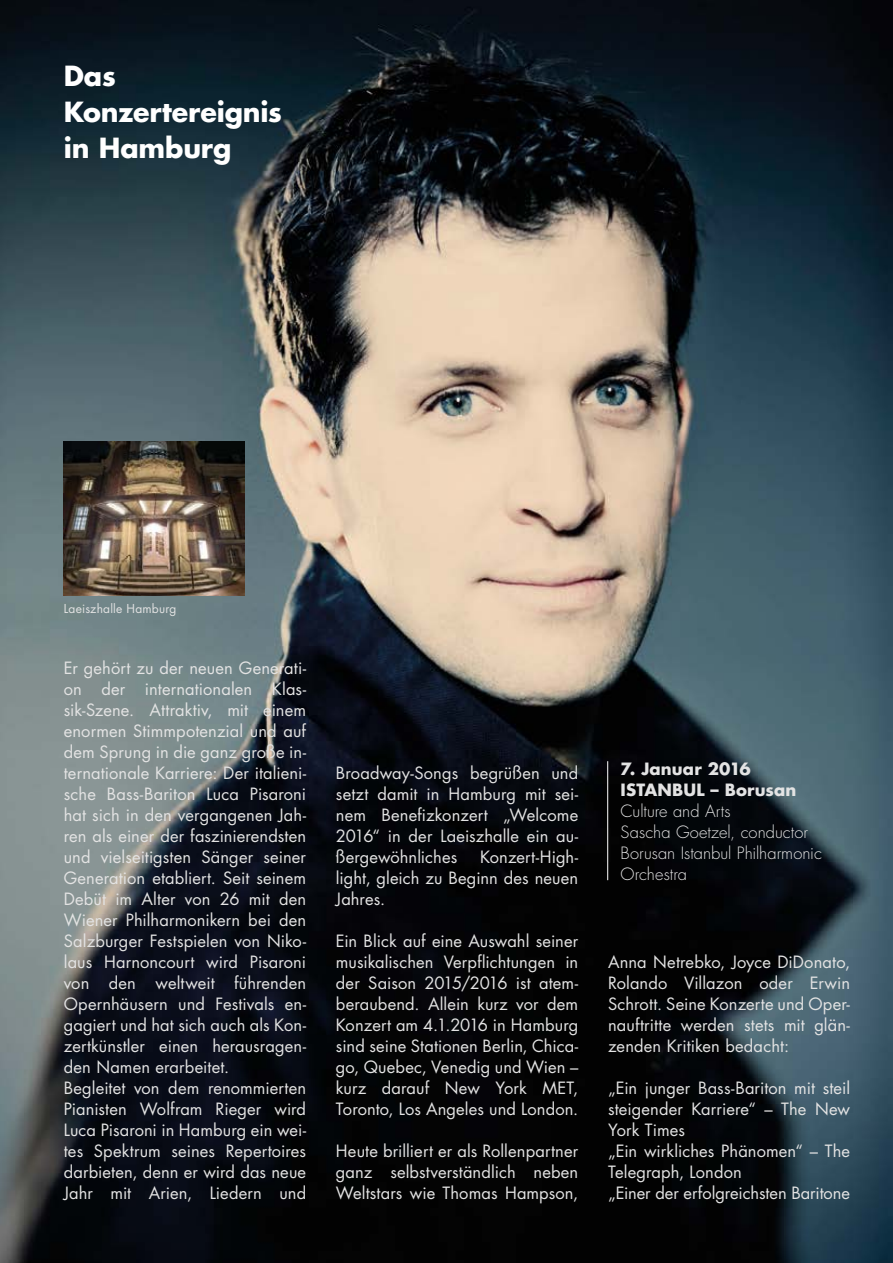
<style>
.page{position:relative;width:893px;height:1263px;background:#fff}
.page>*{position:absolute;margin:0;border:0;box-sizing:border-box;transform-origin:0 0}
.t1{font:700 27px/36px "Futura";letter-spacing:-.005em;color:#fff}
.t2{font:16.5px/21px "Futura";letter-spacing:.005em;color:#e3e3e3;text-align:justify}
.t3{font:300 16.5px/21px "Futura";letter-spacing:.005em;color:#e3e3e3}
.t4{font:700 16.5px/21px "Futura";letter-spacing:.005em;color:#e3e3e3}
.t5{font:12px "Futura";letter-spacing:.015em;color:#e3e3e3}
</style>
<div class="page">
<img style="left:0;top:0;width:893px;height:1263px">
<img style="left:64px;top:442px;width:181px;height:153px">
<hr style="left:607px;top:761px;width:1px;height:119px;background:#fff">
<h1 class="t1" style="left:64px;top:57px;width:220px">Das<br>Konzertereignis in Hamburg</h1>
<p class="t5" style="left:64px;top:601px;width:114px">Laeiszhalle Hamburg</p>
<p class="t2" style="left:64px;top:657px;width:244px;text-align:left">Er gehört zu der neuen Generati&shy;on der internationalen Klas&shy;sik-Szene. Attraktiv, mit einem enormen Stimmpotenzial und auf dem Sprung in die ganz große in&shy;ternationale Karriere: Der italieni&shy;sche Bass-Bariton Luca Pisaroni hat sich in den vergangenen Jah&shy;ren als einer der faszinierendsten und vielseitigsten Sänger seiner<br>Generation etabliert. Seit seinem<br>Debüt im Alter von 26 mit den<br>Wiener Philharmonikern bei den<br>Salzburger Festspielen von Niko&shy;laus Harnoncourt wird Pisaroni von den weltweit führenden<br>Opernhäusern und Festivals en&shy;gagiert und hat sich auch als Kon&shy;zertkünstler einen herausragen&shy;den Namen erarbeitet.<br>Begleitet von dem renommierten<br>Pianisten Wolfram Rieger wird<br>Luca Pisaroni in Hamburg ein wei&shy;tes Spektrum seines Repertoires darbieten, denn er wird das neue<br>Jahr mit Arien, Liedern und</p>
<p class="t2" style="left:336px;top:762px;width:244px">Broadway-Songs begrüßen und setzt damit in Hamburg mit sei&shy;nem Benefizkonzert „Welcome 2016“ in der Laeiszhalle ein au&shy;ßergewöhnliches</p>
<p class="t2" style="left:336px;top:846px;width:244px;text-indent:144px">Konzert-High&shy;light, gleich zu Beginn des neuen Jahres.</p>
<p class="t2" style="left:336px;top:930px;width:244px">Ein Blick auf eine Auswahl seiner musikalischen Verpflichtungen in der Saison 2015/2016 ist atem&shy;beraubend. Allein kurz vor dem Konzert am 4.1.2016 in Hamburg sind seine Stationen Berlin, Chica&shy;go, Quebec, Venedig und Wien – kurz darauf New York MET, Toronto, Los Angeles und London.</p>
<p class="t2" style="left:336px;top:1140px;width:244px">Heute brilliert er als Rollenpartner ganz selbstverständlich neben Weltstars wie Thomas Hampson,</p>
<p class="t4" style="left:621px;top:758px;width:177px">7. Januar 2016<br>ISTANBUL – Borusan</p>
<p class="t3" style="left:621px;top:801px;width:203px">Culture and Arts<br>Sascha Goetzel, conductor<br>Borusan Istanbul Philharmonic<br>Orchestra</p>
<p class="t2" style="left:608px;top:951px;width:244px">Anna Netrebko, Joyce DiDonato, Rolando Villazon oder Erwin Schrott. Seine Konzerte und Oper&shy;nauftritte werden stets mit glän&shy;zenden Kritiken bedacht:</p>
<p class="t2" style="left:608px;top:1077px;width:244px;text-align:left">„Ein junger Bass-Bariton mit steil steigender Karriere“ – The New<br>York Times<br>„Ein wirkliches Phänomen“ – The<br>Telegraph, London<br>„Einer der erfolgreichsten Baritone</p>
</div>
